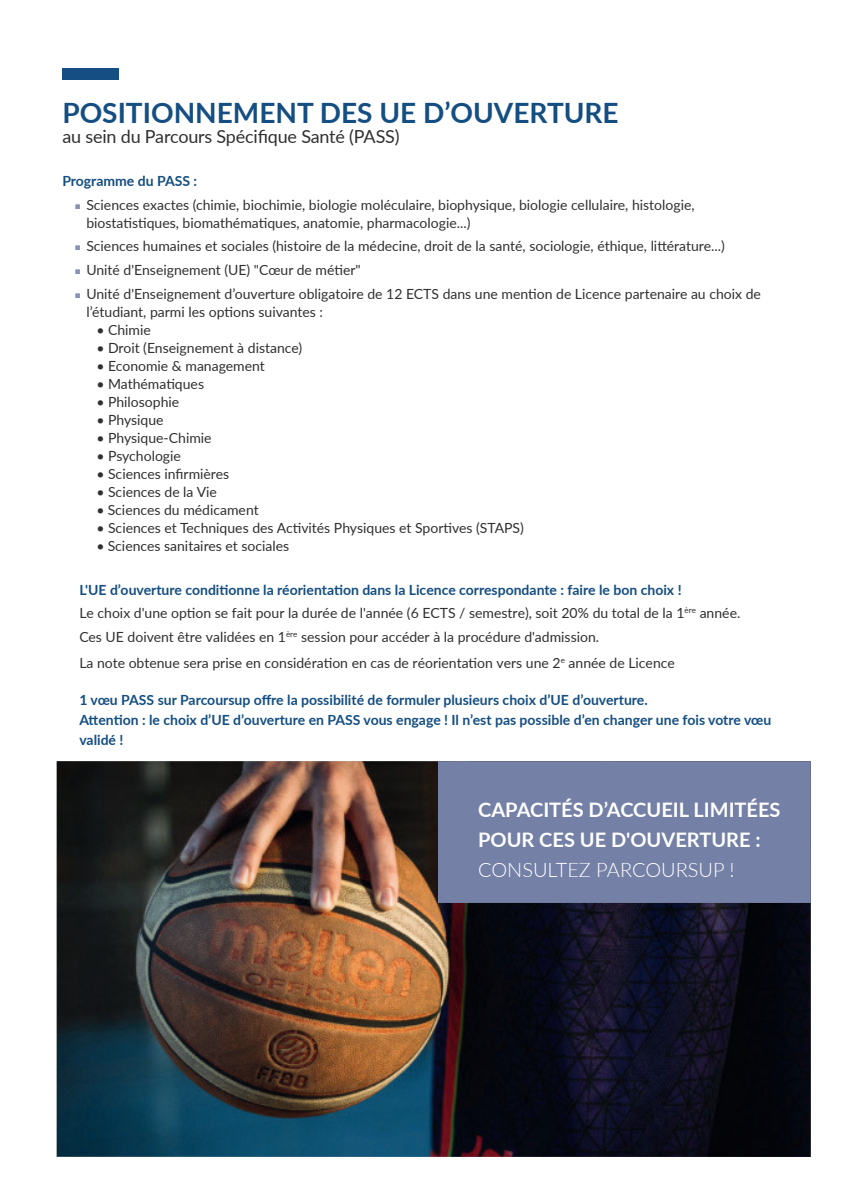
<style>
.page{position:relative;width:842px;height:1191px;background:#fff}
.page>*{position:absolute;margin:0;border:0;box-sizing:border-box;transform-origin:0 0}
.t1{font:700 28px "Lato";color:#144e82}
.t2{font:700 20px/30px "Lato";color:#fff}
.t3{font:300 20px "Lato";color:#fff}
.t4{font:18px "Lato";letter-spacing:-.01em;color:#312f30}
.t5{font:14px/23.6px "Lato";color:#312f30}
.t6{font:700 14px/20px "Lato";color:#144e82}
.s1{font-weight:700;color:#144e82}
</style>
<div class="page">
<img style="left:57px;top:761px;width:754px;height:396px">
<div style="left:438px;top:761px;width:373px;height:142px;background:#7480a6"></div>
<div style="left:62px;top:68px;width:57px;height:11px;background:#144e82"></div>
<h1 class="t1" style="left:62px;top:92px;width:558px">POSITIONNEMENT DES UE D’OUVERTURE</h1>
<p class="t4" style="left:62px;top:123px;width:339px">au sein du Parcours Spécifique Santé (PASS)</p>
<p class="t6" style="left:62px;top:170px;width:136px">Programme du PASS :</p>
<p class="t5" style="left:86px;top:195px;width:610px;line-height:18px">Sciences exactes (chimie, biochimie, biologie moléculaire, biophysique, biologie cellulaire, histologie, biostatistiques, biomathématiques, anatomie, pharmacologie...)</p>
<p class="t5" style="left:86px;top:234px;width:676px">Sciences humaines et sociales (histoire de la médecine, droit de la santé, sociologie, éthique, littérature...)<br>Unité d'Enseignement (UE) "Cœur de métier"<br>Unité d'Enseignement d’ouverture obligatoire de 12 ECTS dans une mention de Licence partenaire au choix de</p>
<p class="t5" style="left:86px;top:299px;width:238px">l’étudiant, parmi les options suivantes :</p>
<p class="t5" style="left:96px;top:317px;width:56px">• Chimie</p>
<p class="t5" style="left:96px;top:335px;width:207px">• Droit (Enseignement à distance)</p>
<p class="t5" style="left:96px;top:353px;width:170px">• Economie &amp; management</p>
<p class="t5" style="left:96px;top:371px;width:109px">• Mathématiques</p>
<p class="t5" style="left:96px;top:389px;width:84px">• Philosophie</p>
<p class="t5" style="left:96px;top:407px;width:69px">• Physique</p>
<p class="t5" style="left:96px;top:425px;width:117px">• Physique-Chimie</p>
<p class="t5" style="left:96px;top:443px;width:86px">• Psychologie</p>
<p class="t5" style="left:96px;top:461px;width:134px">• Sciences infirmières</p>
<p class="t5" style="left:96px;top:479px;width:122px">• Sciences de la Vie</p>
<p class="t5" style="left:96px;top:497px;width:164px">• Sciences du médicament</p>
<p class="t5" style="left:96px;top:515px;width:429px">• Sciences et Techniques des Activités Physiques et Sportives (STAPS)</p>
<p class="t5" style="left:96px;top:533px;width:194px">• Sciences sanitaires et sociales</p>
<p class="t5" style="left:79px;top:577px;width:662px"><span class="s1">L'UE d’ouverture conditionne la réorientation dans la Licence correspondante : faire le bon choix !<br></span>Le choix d'une option se fait pour la durée de l'année (6 ECTS / semestre), soit 20% du total de la 1<sup>ère</sup> année.<br>Ces UE doivent être validées en 1<sup>ère</sup> session pour accéder à la procédure d'admission.</p>
<p class="t5" style="left:79px;top:650px;width:597px">La note obtenue sera prise en considération en cas de réorientation vers une 2<sup>e</sup> année de Licence</p>
<p class="t6" style="left:79px;top:689px;width:693px">1 vœu PASS sur Parcoursup offre la possibilité de formuler plusieurs choix d’UE d’ouverture.<br>Attention : le choix d’UE d’ouverture en PASS vous engage ! Il n’est pas possible d’en changer une fois votre vœu validé !</p>
<h2 class="t2" style="left:478px;top:794px;width:304px">CAPACITÉS D’ACCUEIL LIMITÉES<br>POUR CES UE D'OUVERTURE :</h2>
<h2 class="t3" style="left:478px;top:856px;width:258px">CONSULTEZ PARCOURSUP !</h2>
</div>
